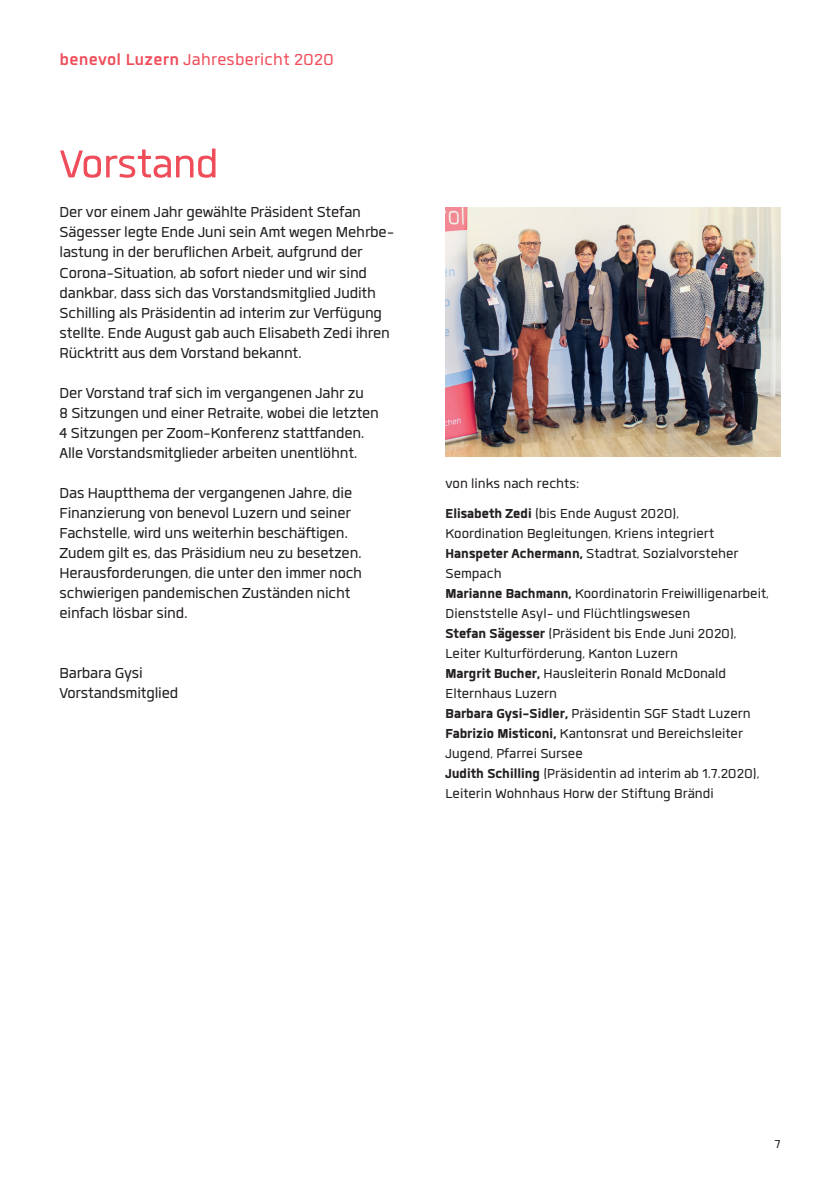
<style>
.page{position:relative;width:840px;height:1191px;background:#fff}
.page>*{position:absolute;margin:0;border:0;box-sizing:border-box;transform-origin:0 0}
.t1{font:54px "Quan";letter-spacing:-.01em;color:#ef4d5a}
.t2{font:22px "Quan";letter-spacing:.01em;color:#ef4d5a}
.t3{font:20px/20px "Quan";letter-spacing:-.01em;color:#231f20}
.t4{font:18px/20px "Quan";color:#231f20}
.t5{font:16px "Quan";color:#231f20}
.s1{font-weight:700}
.s2{font-weight:800}
</style>
<div class="page">
<img style="left:445px;top:207px;width:335px;height:250px">
<p class="t2" style="left:60px;top:49px;width:276px"><span class="s1">benevol Luzern</span> Jahresbericht 2020</p>
<h1 class="t1" style="left:60px;top:139px;width:160px">Vorstand</h1>
<p class="t3" style="left:60px;top:202px;width:336px">Der vor einem Jahr gewählte Präsident Stefan Sägesser legte Ende Juni sein Amt wegen Mehrbe&shy;lastung in der beruflichen Arbeit, aufgrund der Corona-Situation, ab sofort nieder und wir sind dankbar, dass sich das Vorstandsmitglied Judith Schilling als Präsidentin ad interim zur Verfügung stellte. Ende August gab auch Elisabeth Zedi ihren Rücktritt aus dem Vorstand bekannt.</p>
<p class="t3" style="left:60px;top:382px;width:320px">Der Vorstand traf sich im vergangenen Jahr zu<br>8 Sitzungen und einer Retraite, wobei die letzten 4 Sitzungen per Zoom-Konferenz stattfanden.<br>Alle Vorstandsmitglieder arbeiten unentlöhnt.</p>
<p class="t3" style="left:60px;top:482px;width:304px">Das Hauptthema der vergangenen Jahre, die Finanzierung von benevol Luzern und seiner Fachstelle, wird uns weiterhin beschäftigen.<br>Zudem gilt es, das Präsidium neu zu besetzen.<br>Herausforderungen, die unter den immer noch schwierigen pandemischen Zuständen nicht einfach lösbar sind.</p>
<p class="t3" style="left:60px;top:662px;width:120px">Barbara Gysi<br>Vorstandsmitglied</p>
<p class="t4" style="left:445px;top:468px;width:235px;line-height:30px">von links nach rechts:<br><span class="s2">Elisabeth Zedi</span> (bis Ende August 2020),</p>
<p class="t4" style="left:445px;top:523px;width:324px">Koordination Begleitungen, Kriens integriert <span class="s2">Hanspeter Achermann,</span> Stadtrat, Sozialvorsteher Sempach<br><span class="s2">Marianne Bachmann,</span> Koordinatorin Freiwilligenarbeit, Dienststelle Asyl- und Flüchtlingswesen<br><span class="s2">Stefan Sägesser</span> (Präsident bis Ende Juni 2020), Leiter Kulturförderung, Kanton Luzern<br><span class="s2">Margrit Bucher,</span> Hausleiterin Ronald McDonald Elternhaus Luzern<br><span class="s2">Barbara Gysi-Sidler,</span> Präsidentin SGF Stadt Luzern <span class="s2">Fabrizio Misticoni,</span> Kantonsrat und Bereichsleiter Jugend, Pfarrei Sursee<br><span class="s2">Judith Schilling</span> (Präsidentin ad interim ab 1.7.2020), Leiterin Wohnhaus Horw der Stiftung Brändi</p>
<p class="t5" style="left:774px;top:1136px;width:7px">7</p>
</div>
